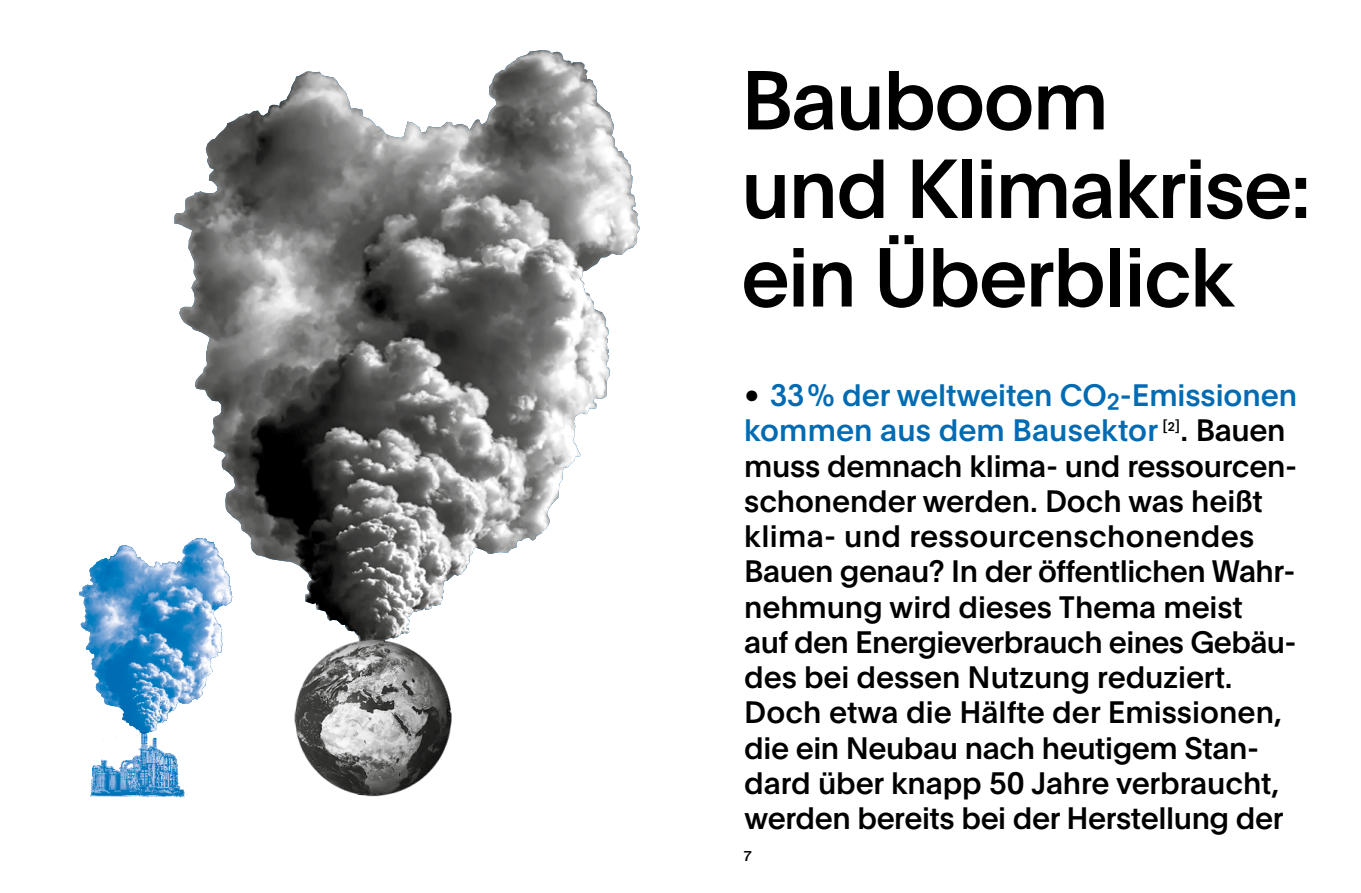
<style>
.page{position:relative;width:1361px;height:893px;background:#fff}
.page>*{position:absolute;margin:0;border:0;box-sizing:border-box;transform-origin:0 0}
.t1{font:500 81.75px/88.5px "Plain";letter-spacing:-.02em;color:#000}
.t2{font:500 30.3px/35.2px "Plain";letter-spacing:-.005em;color:#000}
.t3{font:500 15px "Suisse Sans";color:#000}
.s1{color:#006bb3}
</style>
<div class="page">
<svg style="left:205px;top:50px;width:434px;height:485px"></svg>
<img style="left:174px;top:50px;width:365px;height:340px">
<svg style="left:89px;top:538px;width:126px;height:172px"></svg>
<img style="left:79px;top:538px;width:120px;height:112px">
<img style="left:215px;top:535px;width:324px;height:262px">
<img style="left:90px;top:710px;width:97px;height:87px">
<h1 class="t1" style="left:741px;top:52px;width:572px">Bauboom<br>und Klimakrise: ein Überblick</h1>
<p class="t2" style="left:744px;top:376px;width:554px">• <span class="s1">33 % der weltweiten CO2-Emissionen kommen aus dem Bausektor</span> <sup>[</sup><sup>2</sup><sup>]</sup>. Bauen muss demnach klima- und ressourcen&shy;schonender werden. Doch was heißt klima- und ressourcenschonendes Bauen genau? In der öffentlichen Wahr&shy;nehmung wird dieses Thema meist<br>auf den Energieverbrauch eines Gebäu&shy;des bei dessen Nutzung reduziert.<br>Doch etwa die Hälfte der Emissionen, die ein Neubau nach heutigem Stan&shy;dard über knapp 50 Jahre verbraucht, werden bereits bei der Herstellung der</p>
<p class="t3" style="left:744px;top:847px;width:9px">7</p>
</div>
